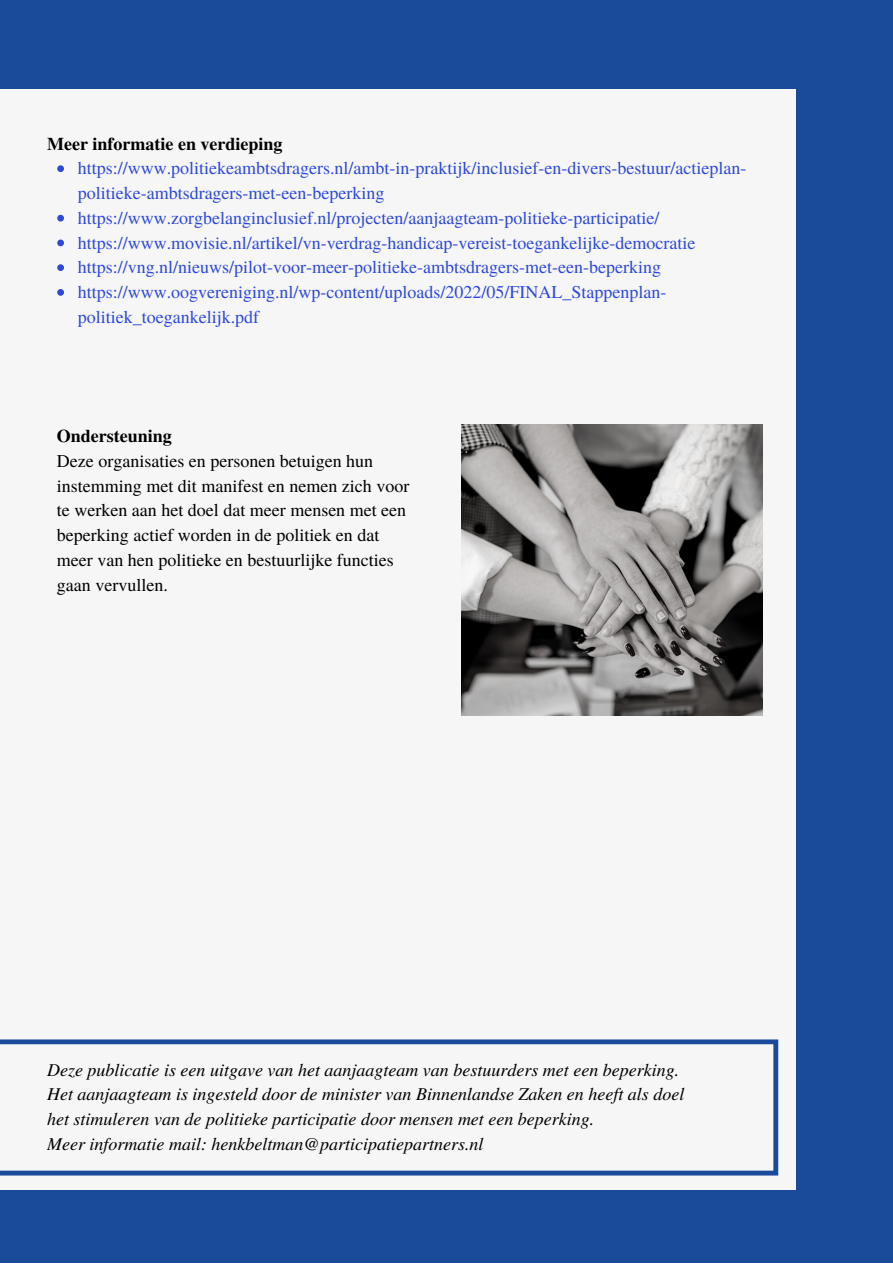
<style>
.page{position:relative;width:893px;height:1264px;background:#fff}
.page>*{position:absolute;margin:0;border:0;box-sizing:border-box;transform-origin:0 0}
.t1{font:18px/24.8px "Te X Gyre Termes";color:#2e49d8}
.t2{font:italic 18px/24.8px "Te X Gyre Termes";color:#000}
.t3{font:18px/24.8px "Te X Gyre Termes";color:#000}
.t4{font:700 18px "Te X Gyre Termes";color:#000}
</style>
<div class="page">
<div style="left:0;top:0;width:892px;height:1262px;background:#1a4a9a"></div>
<div style="left:0;top:89px;width:795px;height:1101px;background:#f6f6f6"></div>
<svg style="left:0;top:1039px;width:778px;height:136px"></svg>
<img style="left:461px;top:424px;width:301px;height:291px">
<svg style="left:57px;top:165px;width:7px;height:7px"></svg>
<svg style="left:57px;top:215px;width:7px;height:6px"></svg>
<svg style="left:57px;top:239px;width:7px;height:7px"></svg>
<svg style="left:57px;top:264px;width:7px;height:7px"></svg>
<svg style="left:57px;top:289px;width:7px;height:7px"></svg>
<p class="t4" style="left:47px;top:129px;width:237px">Meer informatie en verdieping</p>
<p class="t1" style="left:78px;top:155px;width:670px">https://www.politiekeambtsdragers.nl/ambt-in-praktijk/inclusief-en-divers-bestuur/actieplan&shy;politieke-ambtsdragers-met-een-beperking https://www.zorgbelanginclusief.nl/projecten/aanjaagteam-politieke-participatie/ https://www.movisie.nl/artikel/vn-verdrag-handicap-vereist-toegankelijke-democratie https://vng.nl/nieuws/pilot-voor-meer-politieke-ambtsdragers-met-een-beperking https://www.oogvereniging.nl/wp-content/uploads/2022/05/FINAL_Stappenplan&shy;politiek_toegankelijk.pdf</p>
<p class="t4" style="left:57px;top:422px;width:116px">Ondersteuning</p>
<p class="t3" style="left:57px;top:447px;width:354px">Deze organisaties en personen betuigen hun instemming met dit manifest en nemen zich voor te werken aan het doel dat meer mensen met een beperking actief worden in de politiek en dat meer van hen politieke en bestuurlijke functies gaan vervullen.</p>
<p class="t2" style="left:47px;top:1055px;width:638px">Deze publicatie is een uitgave van het aanjaagteam van bestuurders met een beperking.<br>Het aanjaagteam is ingesteld door de minister van Binnenlandse Zaken en heeft als doel het stimuleren van de politieke participatie door mensen met een beperking.<br>Meer informatie mail: henkbeltman@participatiepartners.nl</p>
</div>
